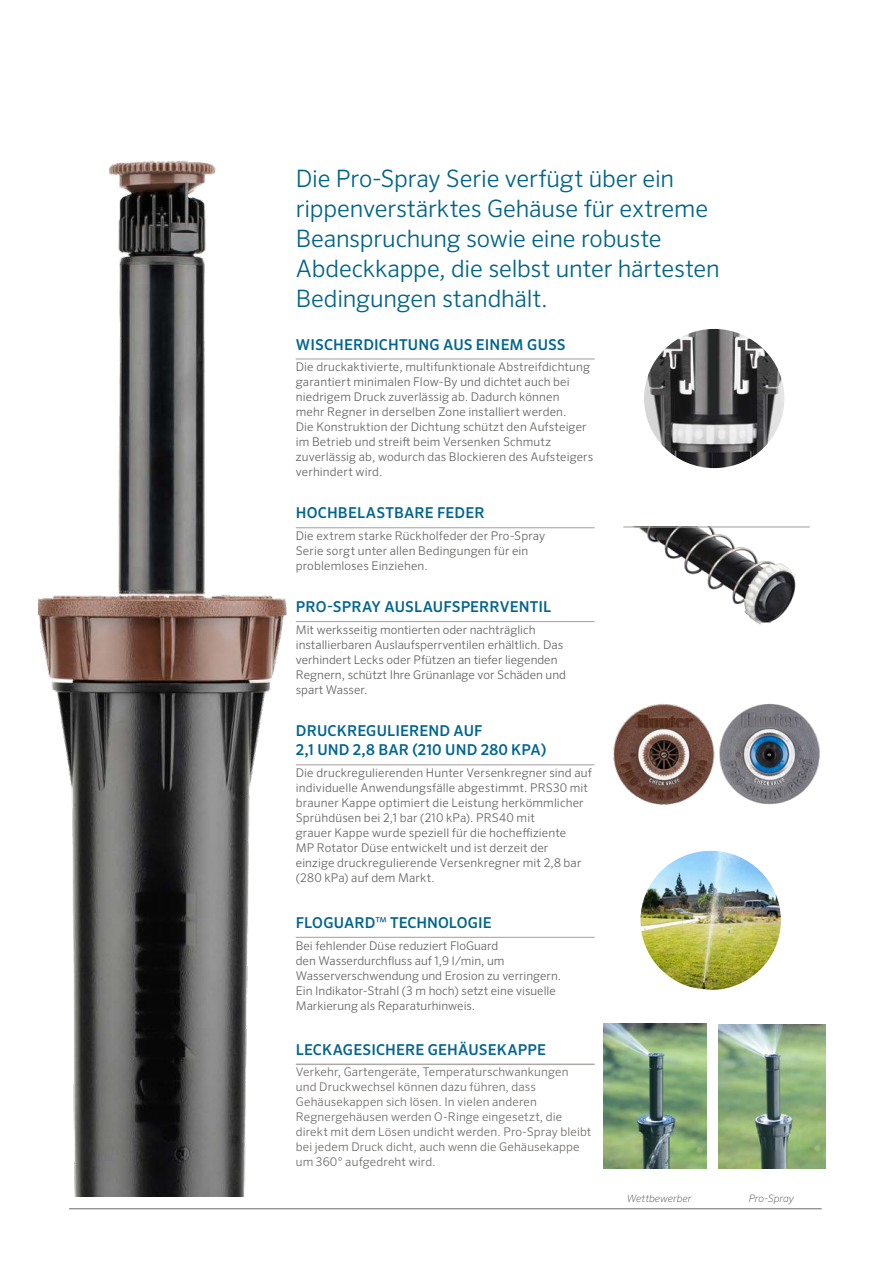
<style>
.page{position:relative;width:893px;height:1263px;background:#fff}
.page>*{position:absolute;margin:0;border:0;box-sizing:border-box;transform-origin:0 0}
.t1{font:300 24px/30px "Sero Pro";letter-spacing:-.01em;color:#006488}
.t2{font:500 15px/19.5px "Sero Pro";letter-spacing:.01em;color:#006491}
.t3{font:500 15px "Sero Pro";color:#006488}
.t4{font:300 12px/15px "Sero Pro";letter-spacing:.01em;color:#656463}
.t5{font:300 12px/15px "Sero Pro";letter-spacing:.01em;color:#6f6c6a}
.t6{font:italic 200 10.2px "Sero Pro";color:#515254}
.s1{color:#006491}
.s2{font-weight:400}
</style>
<div class="page">
<img style="left:623px;top:527px;width:187px;height:98px">
<hr style="left:69px;top:1208px;width:753px;height:1px;background:#6a6966">
<hr style="left:296px;top:358px;width:299px;height:2px;background:#aca9a7">
<hr style="left:296px;top:527px;width:299px;height:1px;background:#aca9a7">
<hr style="left:296px;top:621px;width:299px;height:1px;background:#aca9a7">
<hr style="left:296px;top:764px;width:299px;height:1px;background:#aca9a7">
<hr style="left:296px;top:937px;width:299px;height:1px;background:#aca9a7">
<hr style="left:296px;top:1063px;width:299px;height:2px;background:#aca9a7">
<img style="left:39px;top:160px;width:264px;height:1036px">
<hr style="left:623px;top:526px;width:187px;height:1px;background:#aca9a7">
<img style="left:640px;top:851px;width:141px;height:139px">
<img style="left:613px;top:704px;width:98px;height:101px">
<img style="left:711px;top:703px;width:109px;height:102px">
<img style="left:603px;top:1024px;width:103px;height:144px">
<img style="left:718px;top:1024px;width:107px;height:144px">
<img style="left:644px;top:329px;width:140px;height:139px">
<h1 class="t1" style="left:296px;top:164px;width:425px">Die Pro-Spray Serie verfügt über ein rippenverstärktes Gehäuse für extreme Beanspruchung sowie eine robuste Abdeckkappe, die selbst unter härtesten Bedingungen standhält.</h1>
<p class="t2" style="left:296px;top:334px;width:271px">WISCHERDICHTUNG AUS EINEM GUSS</p>
<p class="t4" style="left:296px;top:359px;width:299px">Die druckaktivierte, multifunktionale Abstreifdichtung garantiert minimalen Flow-By und dichtet auch bei niedrigem Druck zuverlässig ab. Dadurch können<br>mehr Regner in derselben Zone installiert werden.<br>Die Konstruktion der Dichtung schützt den Aufsteiger im Betrieb und streift beim Versenken Schmutz zuverlässig ab, wodurch das Blockieren des Aufsteigers verhindert wird.</p>
<p class="t2" style="left:296px;top:503px;width:190px">HOCHBELASTBARE FEDER</p>
<p class="t4" style="left:296px;top:528px;width:251px">Die extrem starke Rückholfeder der Pro-Spray<br>Serie sorgt unter allen Bedingungen für ein problemloses Einziehen.</p>
<p class="t2" style="left:296px;top:597px;width:257px">PRO-SPRAY AUSLAUFSPERRVENTIL</p>
<p class="t4" style="left:296px;top:622px;width:272px">Mit werksseitig montierten oder nachträglich installierbaren Auslaufsperrventilen erhältlich. Das verhindert Lecks oder Pfützen an tiefer liegenden Regnern, schützt Ihre Grünanlage vor Schäden und spart Wasser.</p>
<p class="t2" style="left:296px;top:721px;width:252px">DRUCKREGULIEREND AUF<br>2,1 UND 2,8 BAR (210 UND 280 KPA)</p>
<p class="t4" style="left:296px;top:765px;width:298px">Die druckregulierenden Hunter Versenkregner sind auf individuelle Anwendungsfälle abgestimmt. PRS30 mit brauner Kappe optimiert die Leistung herkömmlicher Sprühdüsen bei 2,1 bar (210 kPa). PRS40 mit<br>grauer Kappe wurde speziell für die hocheffiziente<br>MP Rotator Düse entwickelt und ist derzeit der<br>einzige druckregulierende Versenkregner mit 2,8 bar (280 kPa) auf dem Markt.</p>
<p class="t3" style="left:296px;top:913px;width:197px"><span class="s1">FLOGUARD</span><span class="s2">™</span> TECHNOLOGIE</p>
<p class="t4" style="left:296px;top:938px;width:267px">Bei fehlender Düse reduziert FloGuard<br>den Wasserdurchfluss auf 1,9 l/min, um Wasserverschwendung und Erosion zu verringern.<br>Ein Indikator-Strahl (3 m hoch) setzt eine visuelle Markierung als Reparaturhinweis.</p>
<p class="t2" style="left:296px;top:1039px;width:251px">LECKAGESICHERE GEHÄUSEKAPPE</p>
<p class="t5" style="left:296px;top:1064px;width:297px">Verkehr, Gartengeräte, Temperaturschwankungen und Druckwechsel können dazu führen, dass Gehäusekappen sich lösen. In vielen anderen Regnergehäusen werden O-Ringe eingesetzt, die direkt mit dem Lösen undicht werden. Pro-Spray bleibt bei jedem Druck dicht, auch wenn die Gehäusekappe um 360° aufgedreht wird.</p>
<p class="t6" style="left:627px;top:1192px;width:66px">Wettbewerber</p>
<p class="t6" style="left:749px;top:1192px;width:47px">Pro-Spray</p>
</div>
